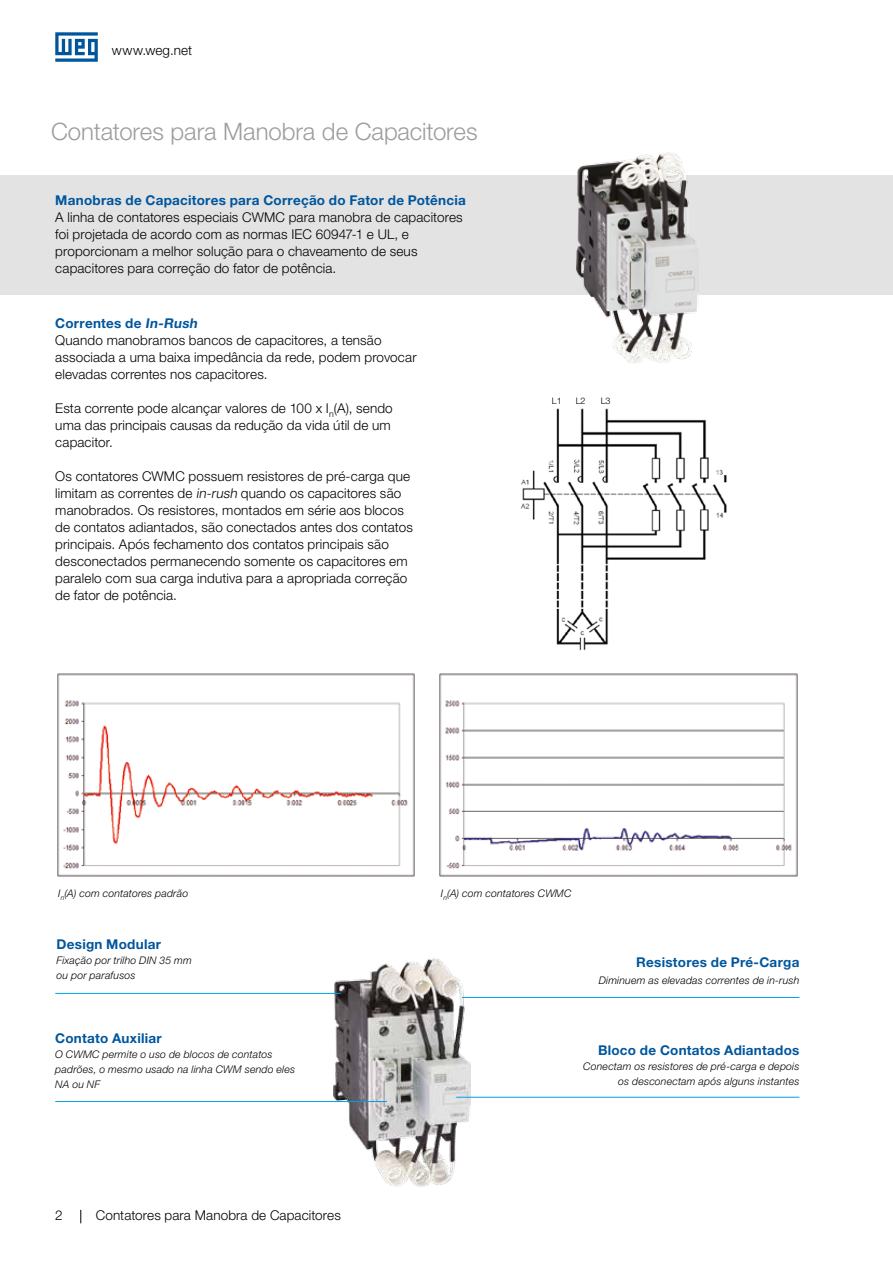
<style>
.page{position:relative;width:893px;height:1263px;background:#fff}
.page>*{position:absolute;margin:0;border:0;box-sizing:border-box;transform-origin:0 0}
.t1{font:300 24px "Helvetica Neue LT Pro";letter-spacing:-.005em;color:#9d9d9c}
.t2{font:300 13.5px/17px "Helvetica Neue LT Pro";letter-spacing:.01em;color:#000}
.t3{font:700 13.5px "Helvetica Neue LT Pro";letter-spacing:.02em;color:#00569d}
.t4{font:italic 300 10.5px/15px "Helvetica Neue LT Pro";letter-spacing:.015em;color:#000}
.t5{font:300 9px "Helvetica Neue LT Pro";color:#000}
.s1{font-weight:700;color:#00569d}
.s2{font-weight:700;font-style:italic;color:#00569d}
.s3{font-style:italic}
</style>
<div class="page">
<svg style="left:55px;top:32px;width:43px;height:30px"></svg>
<svg style="left:80px;top:1210px;width:1px;height:13px"></svg>
<div style="left:0;top:175px;width:893px;height:119px;background:#e3e3e3"></div>
<img style="left:333px;top:958px;width:138px;height:228px">
<hr style="left:462px;top:997px;width:337px;height:1px;background:#009fe3">
<hr style="left:456px;top:1097px;width:343px;height:1px;background:#009fe3">
<hr style="left:55px;top:993px;width:286px;height:1px;background:#009fe3">
<hr style="left:55px;top:1101px;width:332px;height:1px;background:#009fe3">
<img style="left:57px;top:673px;width:358px;height:204px">
<img style="left:439px;top:673px;width:359px;height:204px">
<img style="left:576px;top:153px;width:123px;height:210px">
<img style="left:520px;top:408px;width:207px;height:243px">
<p class="t2" style="left:112px;top:42px;width:82px">www.weg.net</p>
<h1 class="t1" style="left:51px;top:117px;width:428px">Contatores para Manobra de Capacitores</h1>
<p class="t3" style="left:55px;top:191px;width:412px">Manobras de Capacitores para Correção do Fator de Potência</p>
<p class="t2" style="left:55px;top:208px;width:409px">A linha de contatores especiais CWMC para manobra de capacitores foi projetada de acordo com as normas IEC 60947-1 e UL, e proporcionam a melhor solução para o chaveamento de seus capacitores para correção do fator de potência.</p>
<p class="t2" style="left:55px;top:314px;width:363px"><span class="s1">Correntes de</span> <span class="s2">In-Rush<br></span>Quando manobramos bancos de capacitores, a tensão associada a uma baixa impedância da rede, podem provocar elevadas correntes nos capacitores.</p>
<p class="t2" style="left:55px;top:399px;width:339px">Esta corrente pode alcançar valores de 100 x I<sub>n</sub>(A), sendo uma das principais causas da redução da vida útil de um capacitor.</p>
<p class="t2" style="left:55px;top:467px;width:359px">Os contatores CWMC possuem resistores de pré-carga que limitam as correntes de <span class="s3">in-rush</span> quando os capacitores são manobrados. Os resistores, montados em série aos blocos de contatos adiantados, são conectados antes dos contatos principais. Após fechamento dos contatos principais são desconectados permanecendo somente os capacitores em paralelo com sua carga indutiva para a apropriada correção de fator de potência.</p>
<p class="t5" style="left:552px;top:395px;width:11px">L1</p>
<p class="t5" style="left:576px;top:395px;width:11px">L2</p>
<p class="t5" style="left:601px;top:395px;width:11px">L3</p>
<p class="t4" style="left:58px;top:886px;width:132px">I<sub>n</sub>(A) com contatores padrão</p>
<p class="t4" style="left:441px;top:886px;width:132px">I<sub>n</sub>(A) com contatores CWMC</p>
<p class="t3" style="left:57px;top:935px;width:106px">Design Modular</p>
<p class="t4" style="left:57px;top:952px;width:137px">Fixação por trilho DIN 35 mm ou por parafusos</p>
<p class="t3" style="left:636px;top:954px;width:165px">Resistores de Pré-Carga</p>
<p class="t4" style="left:599px;top:973px;width:202px">Diminuem as elevadas correntes de in-rush</p>
<p class="t3" style="left:55px;top:1030px;width:108px">Contato Auxiliar</p>
<p class="t4" style="left:55px;top:1047px;width:241px">O CWMC permite o uso de blocos de contatos padrões, o mesmo usado na linha CWM sendo eles<br>NA ou NF</p>
<p class="t3" style="left:598px;top:1042px;width:203px">Bloco de Contatos Adiantados</p>
<p class="t4" style="left:583px;top:1059px;width:218px;text-align:right">Conectam os resistores de pré-carga e depois os desconectam após alguns instantes</p>
<p class="t2" style="left:55px;top:1207px;width:9px">2</p>
<p class="t2" style="left:96px;top:1207px;width:247px">Contatores para Manobra de Capacitores</p>
</div>
